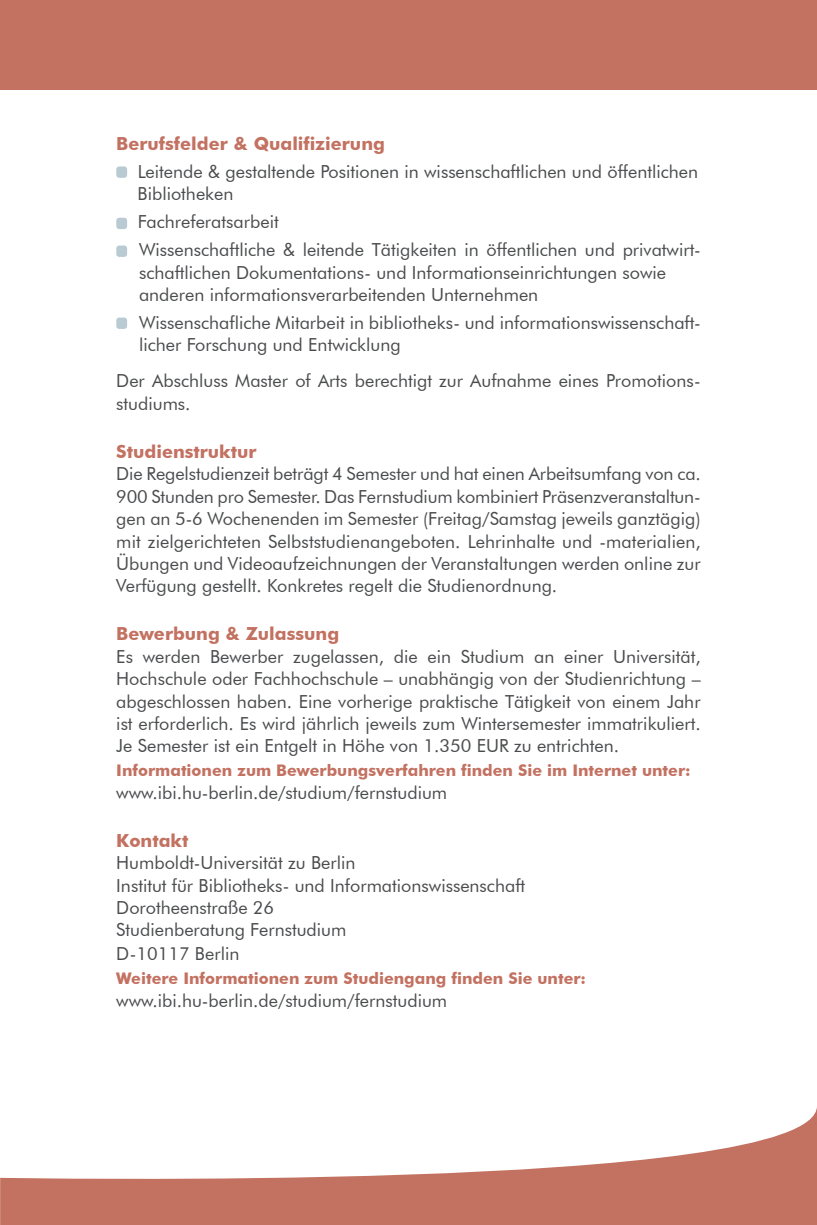
<style>
.page{position:relative;width:817px;height:1225px;background:#fff}
.page>*{position:absolute;margin:0;border:0;box-sizing:border-box;transform-origin:0 0}
.Fließtext-Überschrif{font:18px/22.4px "Futura BT";color:#4a4b4d}
.Fließtext-Überschrif-2{font:700 18px "Futura BT";color:#c37161}
.t1{font:700 16px "Futura BT";color:#c37161}
</style>
<div class="page">
<div style="left:0;top:0;width:816px;height:89px;background:#c37161"></div>
<svg style="left:0;top:1111px;width:816px;height:114px"></svg>
<div style="left:117px;top:167px;width:9px;height:10px;background:#bacad2;border-radius:2px"></div>
<div style="left:116px;top:166px;width:11px;height:12px;border:2px solid #bacad2;border-radius:2px"></div>
<div style="left:117px;top:219px;width:9px;height:9px;background:#bacad2;border-radius:2px"></div>
<div style="left:116px;top:218px;width:11px;height:11px;border:2px solid #bacad2;border-radius:2px"></div>
<div style="left:117px;top:246px;width:9px;height:10px;background:#bacad2;border-radius:2px"></div>
<div style="left:116px;top:245px;width:11px;height:12px;border:2px solid #bacad2;border-radius:2px"></div>
<div style="left:117px;top:318px;width:9px;height:10px;background:#bacad2;border-radius:2px"></div>
<div style="left:116px;top:317px;width:11px;height:12px;border:2px solid #bacad2;border-radius:2px"></div>
<p class="Fließtext-Überschrif-2" style="left:116px;top:132px;width:270px">Berufsfelder &amp; Qualifizierung</p>
<p class="Fließtext-Überschrif" style="left:137px;top:160px;width:562px">Leitende &amp; gestaltende Positionen in wissenschaftlichen und öffentlichen<br>Bibliotheken</p>
<p class="Fließtext-Überschrif" style="left:138px;top:210px;width:142px">Fachreferatsarbeit</p>
<p class="Fließtext-Überschrif" style="left:139px;top:238px;width:563px">Wissenschaftliche &amp; leitende Tätigkeiten in öffentlichen und privatwirt&shy;schaftlichen Dokumentations- und Informationseinrichtungen sowie</p>
<p class="Fließtext-Überschrif" style="left:139px;top:283px;width:400px">anderen informationsverarbeitenden Unternehmen</p>
<p class="Fließtext-Überschrif" style="left:139px;top:311px;width:563px">Wissenschafliche Mitarbeit in bibliotheks- und informationswissenschaft&shy;licher Forschung und Entwicklung</p>
<p class="Fließtext-Überschrif" style="left:116px;top:370px;width:585px">Der Abschluss Master of Arts berechtigt zur Aufnahme eines Promotions&shy;studiums.</p>
<p class="Fließtext-Überschrif-2" style="left:116px;top:440px;width:142px">Studienstruktur</p>
<p class="Fließtext-Überschrif" style="left:116px;top:462px;width:586px;text-align:justify">Die Regelstudienzeit beträgt 4 Semester und hat einen Arbeitsumfang von ca.<br>900 Stunden pro Semester. Das Fernstudium kombiniert Präsenzveranstaltun&shy;gen an 5-6 Wochenenden im Semester (Freitag/Samstag jeweils ganztägig) mit zielgerichteten Selbststudienangeboten. Lehrinhalte und -materialien, Übungen und Videoaufzeichnungen der Veranstaltungen werden online zur Verfügung gestellt. Konkretes regelt die Studienordnung.</p>
<p class="Fließtext-Überschrif-2" style="left:116px;top:623px;width:224px">Bewerbung &amp; Zulassung</p>
<p class="Fließtext-Überschrif" style="left:116px;top:645px;width:585px;text-align:justify">Es werden Bewerber zugelassen, die ein Studium an einer Universität, Hochschule oder Fachhochschule – unabhängig von der Studienrichtung – abgeschlossen haben. Eine vorherige praktische Tätigkeit von einem Jahr ist erforderlich. Es wird jährlich jeweils zum Wintersemester immatrikuliert.<br>Je Semester ist ein Entgelt in Höhe von 1.350 EUR zu entrichten.</p>
<p class="t1" style="left:116px;top:761px;width:575px">Informationen zum Bewerbungsverfahren finden Sie im Internet unter:</p>
<p class="Fließtext-Überschrif" style="left:116px;top:781px;width:332px">www.ibi.hu-berlin.de/studium/fernstudium</p>
<p class="Fließtext-Überschrif-2" style="left:116px;top:829px;width:74px">Kontakt</p>
<p class="Fließtext-Überschrif" style="left:116px;top:851px;width:241px">Humboldt-Universität zu Berlin</p>
<p class="Fließtext-Überschrif" style="left:116px;top:874px;width:410px">Institut für Bibliotheks- und Informationswissenschaft</p>
<p class="Fließtext-Überschrif" style="left:116px;top:896px;width:159px">Dorotheenstraße 26</p>
<p class="Fließtext-Überschrif" style="left:116px;top:918px;width:231px">Studienberatung Fernstudium</p>
<p class="Fließtext-Überschrif" style="left:116px;top:942px;width:125px">D-10117 Berlin</p>
<p class="t1" style="left:116px;top:969px;width:471px">Weitere Informationen zum Studiengang finden Sie unter:</p>
<p class="Fließtext-Überschrif" style="left:116px;top:989px;width:332px">www.ibi.hu-berlin.de/studium/fernstudium</p>
</div>
